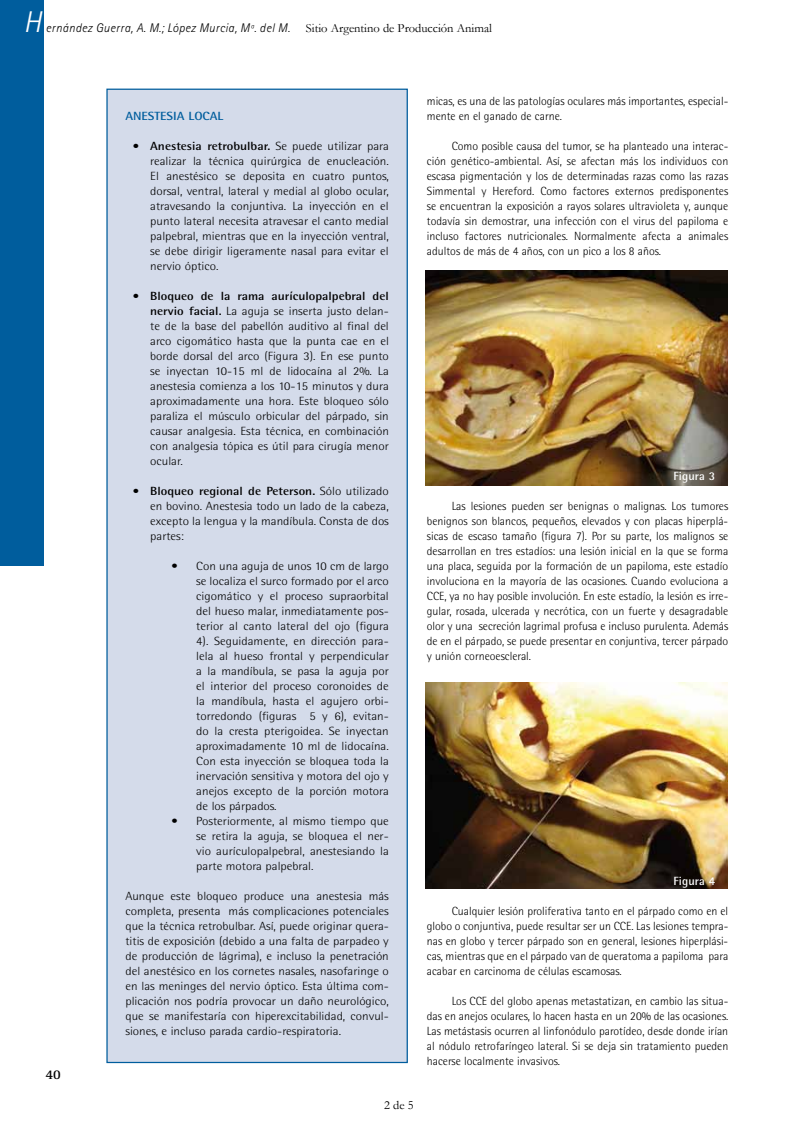
<style>
.page{position:relative;width:798px;height:1134px;background:#fff}
.page>*{position:absolute;margin:0;border:0;box-sizing:border-box;transform-origin:0 0}
.t1{font:italic 300 30px "Rotis Sans Serif";color:#fff}
.t2{font:700 13.75px "Rotis Serif";color:#000}
.t3{font:italic 300 12.5px "Rotis Sans Serif";letter-spacing:.03em;color:#000}
.t4{font:12.5px "Garamond";color:#000}
.t5{font:300 11.88px/15px "Rotis Semi Sans";color:#000;text-align:justify;scale:1.1 1}
.t6{font:300 11.88px/15px "Rotis Semi Sans";color:#000;text-align:justify}
.t7{font:700 11.88px "Rotis Semi Sans";color:#005d9d;scale:1.1 1}
.t8{font:700 11.88px "Rotis Semi Sans";letter-spacing:.01em;color:#fff}
.s1{font-weight:700}
</style>
<div class="page">
<div style="left:0;top:0;width:44px;height:566px;background:#005d9d"></div>
<div style="left:107px;top:89px;width:300px;height:973px;background:#d4dbea"></div>
<img style="left:425px;top:271px;width:301px;height:215px">
<img style="left:425px;top:683px;width:301px;height:205px">
<h1 class="t1" style="left:24px;top:5px;width:19px">H</h1>
<p class="t3" style="left:46px;top:21px;width:245px">ernández Guerra, A. M.; López Murcia, Mª. del M.</p>
<p class="t4" style="left:306px;top:20px;width:188px">Sitio Argentino de Producción Animal</p>
<p class="t2" style="left:46px;top:1066px;width:17px">40</p>
<p class="t7" style="left:125px;top:109px;width:91px">ANESTESIA LOCAL</p>
<p class="t5" style="left:150px;top:138px;width:218px;text-indent:-18px"><span class="s1">• Anestesia retrobulbar.</span> Se puede utilizar para realizar la técnica quirúrgica de enucleación.<br>El anestésico se deposita en cuatro puntos, dorsal, ventral, lateral y medial al globo ocular, atravesando la conjuntiva. La inyección en el punto lateral necesita atravesar el canto medial palpebral, mientras que en la inyección ventral, se debe dirigir ligeramente nasal para evitar el nervio óptico.</p>
<p class="t5" style="left:150px;top:288px;width:218px;text-indent:-18px"><span class="s1">• Bloqueo de la rama aurículopalpebral del nervio facial.</span> La aguja se inserta justo delan&shy;te de la base del pabellón auditivo al final del arco cigomático hasta que la punta cae en el borde dorsal del arco (Figura 3). En ese punto se inyectan 10-15 ml de lidocaína al 2%. La anestesia comienza a los 10-15 minutos y dura aproximadamente una hora. Este bloqueo sólo paraliza el músculo orbicular del párpado, sin causar analgesia. Esta técnica, en combinación con analgesia tópica es útil para cirugía menor ocular.</p>
<p class="t5" style="left:150px;top:483px;width:218px;text-indent:-18px"><span class="s1">• Bloqueo regional de Peterson.</span> Sólo utilizado en bovino. Anestesia todo un lado de la cabeza, excepto la lengua y la mandíbula. Consta de dos partes:</p>
<p class="t5" style="left:196px;top:558px;width:176px;text-indent:-25px">• Con una aguja de unos 10 cm de largo se localiza el surco formado por el arco cigomático y el proceso supraorbital del hueso malar, inmediatamente pos&shy;terior al canto lateral del ojo (figura 4). Seguidamente, en dirección para&shy;lela al hueso frontal y perpendicular a la mandíbula, se pasa la aguja por el interior del proceso coronoides de la mandíbula, hasta el agujero orbi&shy;torredondo (figuras 5 y 6), evitan&shy;do la cresta pterigoidea. Se inyectan aproximadamente 10 ml de lidocaína.<br>Con esta inyección se bloquea toda la inervación sensitiva y motora del ojo y anejos excepto de la porción motora de los párpados.</p>
<p class="t5" style="left:196px;top:813px;width:176px;text-indent:-25px">• Posteriormente, al mismo tiempo que se retira la aguja, se bloquea el ner&shy;vio aurículopalpebral, anestesiando la parte motora palpebral.</p>
<p class="t5" style="left:125px;top:888px;width:241px">Aunque este bloqueo produce una anestesia más completa, presenta más complicaciones potenciales que la técnica retrobulbar. Así, puede originar quera&shy;titis de exposición (debido a una falta de parpadeo y de producción de lágrima), e incluso la penetración del anestésico en los cornetes nasales, nasofaringe o en las meninges del nervio óptico. Esta última com&shy;plicación nos podría provocar un daño neurológico, que se manifestaría con hiperexcitabilidad, convul&shy;siones, e incluso parada cardio-respiratoria.</p>
<p class="t6" style="left:426px;top:93px;width:303px">micas, es una de las patologías oculares más importantes, especial&shy;mente en el ganado de carne.</p>
<p class="t6" style="left:426px;top:138px;width:303px;text-indent:25px">Como posible causa del tumor, se ha planteado una interac&shy;ción genético-ambiental. Así, se afectan más los individuos con escasa pigmentación y los de determinadas razas como las razas Simmental y Hereford. Como factores externos predisponentes se encuentran la exposición a rayos solares ultravioleta y, aunque todavía sin demostrar, una infección con el virus del papiloma e incluso factores nutricionales. Normalmente afecta a animales adultos de más de 4 años, con un pico a los 8 años.</p>
<p class="t8" style="left:673px;top:469px;width:43px">Figura 3</p>
<p class="t6" style="left:426px;top:498px;width:303px;text-indent:25px">Las lesiones pueden ser benignas o malignas. Los tumores benignos son blancos, pequeños, elevados y con placas hiperplá&shy;sicas de escaso tamaño (figura 7). Por su parte, los malignos se desarrollan en tres estadíos: una lesión inicial en la que se forma una placa, seguida por la formación de un papiloma, este estadío involuciona en la mayoría de las ocasiones. Cuando evoluciona a CCE, ya no hay posible involución. En este estadío, la lesión es irre&shy;gular, rosada, ulcerada y necrótica, con un fuerte y desagradable olor y una secreción lagrimal profusa e incluso purulenta. Además de en el párpado, se puede presentar en conjuntiva, tercer párpado y unión corneoescleral.</p>
<p class="t8" style="left:673px;top:874px;width:43px">Figura 4</p>
<p class="t6" style="left:426px;top:903px;width:303px;text-indent:25px">Cualquier lesión proliferativa tanto en el párpado como en el globo o conjuntiva, puede resultar ser un CCE. Las lesiones tempra&shy;nas en globo y tercer párpado son en general, lesiones hiperplási&shy;cas, mientras que en el párpado van de queratoma a papiloma para acabar en carcinoma de células escamosas.</p>
<p class="t6" style="left:426px;top:993px;width:303px;text-indent:25px">Los CCE del globo apenas metastatizan, en cambio las situa&shy;das en anejos oculares, lo hacen hasta en un 20% de las ocasiones.<br>Las metástasis ocurren al linfonódulo parotídeo, desde donde irían al nódulo retrofaríngeo lateral. Si se deja sin tratamiento pueden hacerse localmente invasivos.</p>
<p class="t4" style="left:384px;top:1097px;width:31px">2 de 5</p>
</div>
